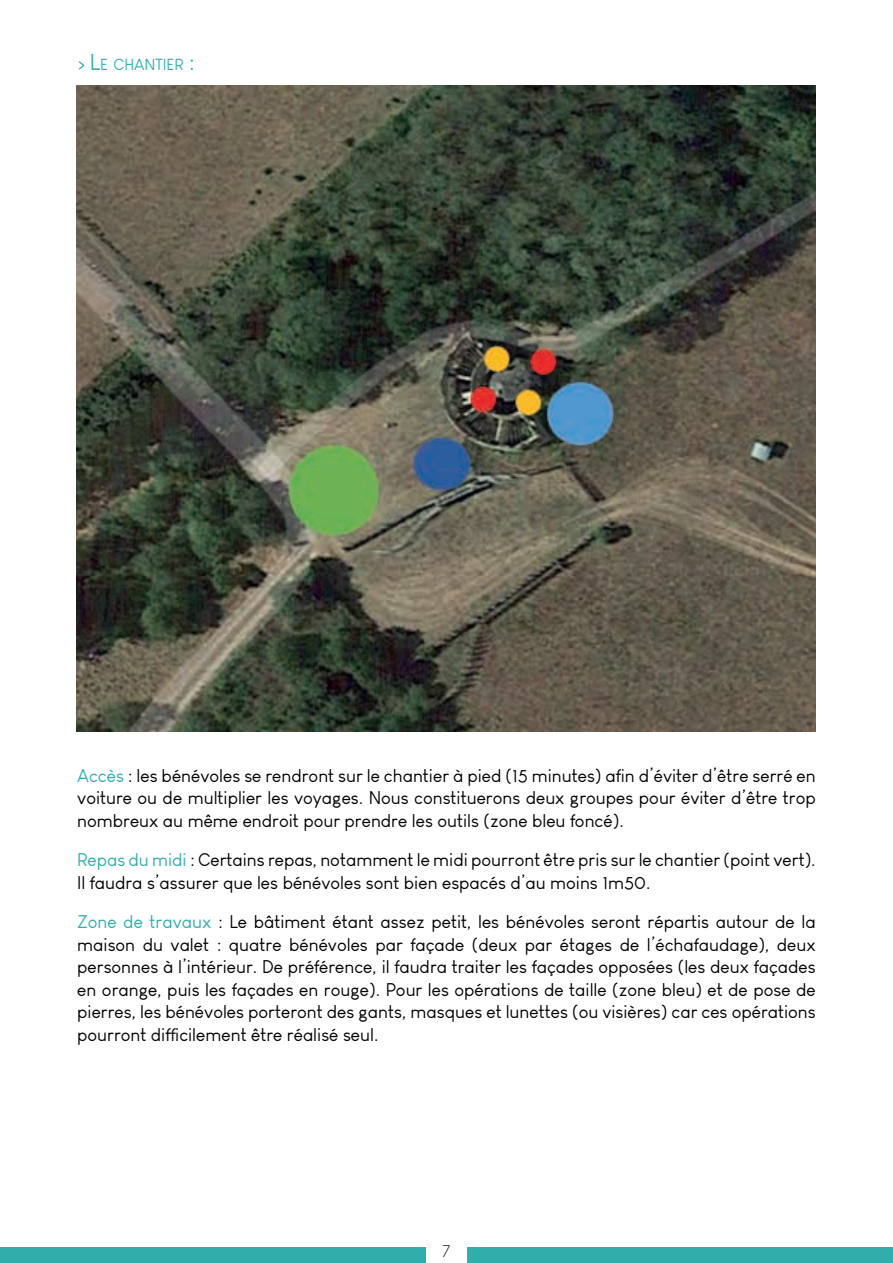
<style>
.page{position:relative;width:893px;height:1263px;background:#fff}
.page>*{position:absolute;margin:0;border:0;box-sizing:border-box;transform-origin:0 0}
.t1{font:18px/22.5px "Louis George Cafe";color:#000001;text-align:justify}
.t2{font:300 18px "Louis George Cafe";color:#000001}
.t3{font:15.75px "Louis George Cafe";color:#2faeac}
.s1{font-size:18px}
.s2{font-size:22.5px}
.s3{color:#2faeac}
</style>
<div class="page">
<div style="left:0;top:1247px;width:425px;height:16px;background:#2faeac"></div>
<div style="left:468px;top:1247px;width:425px;height:16px;background:#2faeac"></div>
<img style="left:77px;top:85px;width:739px;height:646px">
<p class="t3" style="left:77px;top:55px;width:119px"><span class="s1">&gt;</span> <span class="s2">L</span>E CHANTIER <span class="s2">:</span></p>
<p class="t1" style="left:77px;top:764px;width:740px"><span class="s3">Accès</span> : les bénévoles se rendront sur le chantier à pied (15 minutes) afin d’éviter d’être serré en voiture ou de multiplier les voyages. Nous constituerons deux groupes pour éviter d’être trop nombreux au même endroit pour prendre les outils (zone bleu foncé).</p>
<p class="t1" style="left:77px;top:848px;width:740px"><span class="s3">Repas du midi</span> : Certains repas, notamment le midi pourront être pris sur le chantier (point vert).<br>Il faudra s’assurer que les bénévoles sont bien espacés d’au moins 1m50.</p>
<p class="t1" style="left:77px;top:910px;width:740px"><span class="s3">Zone de travaux</span> : Le bâtiment étant assez petit, les bénévoles seront répartis autour de la maison du valet : quatre bénévoles par façade (deux par étages de l’échafaudage), deux personnes à l’intérieur. De préférence, il faudra traiter les façades opposées (les deux façades en orange, puis les façades en rouge). Pour les opérations de taille (zone bleu) et de pose de pierres, les bénévoles porteront des gants, masques et lunettes (ou visières) car ces opérations pourront difficilement être réalisé seul.</p>
<p class="t2" style="left:443px;top:1240px;width:9px">7</p>
</div>
